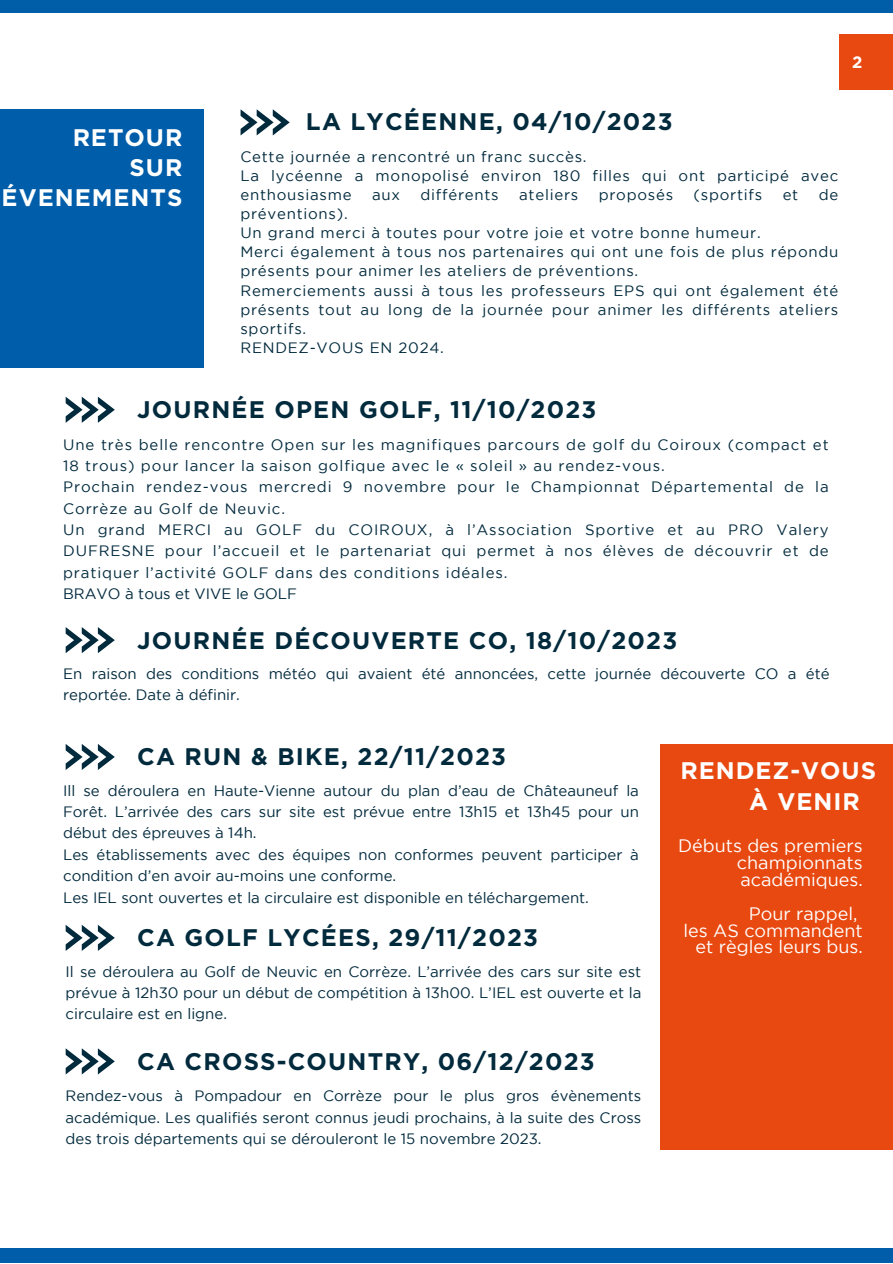
<style>
.page{position:relative;width:893px;height:1264px;background:#fff}
.page>*{position:absolute;margin:0;border:0;box-sizing:border-box;transform-origin:0 0}
.t1{font:700 24px "Gotham";letter-spacing:.05em;color:#022a3d}
.t2{font:700 24px/30.3px "Gotham";letter-spacing:.04em;color:#fff}
.t3{font:18px/16.8px "Gotham";color:#fff;text-align:justify}
.t4{font:700 16.5px "Gotham";color:#fff}
.t5{font:15px/21.3px "Gotham";letter-spacing:.05em;color:#022a3d;text-align:justify}
.t6{font:15px/21.3px "Gotham";color:#022a3d}
</style>
<div class="page">
<div style="left:0;top:0;width:892px;height:12px;background:#005ea9"></div>
<div style="left:0;top:1248px;width:892px;height:14px;background:#005da9"></div>
<div style="left:838px;top:34px;width:54px;height:55px;background:#e84910"></div>
<svg style="left:240px;top:109px;width:50px;height:26px"></svg>
<svg style="left:66px;top:627px;width:49px;height:26px"></svg>
<svg style="left:66px;top:396px;width:49px;height:26px"></svg>
<svg style="left:66px;top:744px;width:49px;height:25px"></svg>
<svg style="left:66px;top:925px;width:49px;height:25px"></svg>
<svg style="left:66px;top:1048px;width:49px;height:26px"></svg>
<div style="left:659px;top:743px;width:233px;height:406px;background:#e84910"></div>
<div style="left:0;top:109px;width:204px;height:258px;background:#005da9"></div>
<p class="t2" style="left:73px;top:121px;width:111px">RETOUR</p>
<p class="t2" style="left:130px;top:152px;width:54px">SUR</p>
<p class="t2" style="left:2px;top:182px;width:182px">ÉVENEMENTS</p>
<p class="t4" style="left:852px;top:52px;width:12px">2</p>
<p class="t1" style="left:306px;top:107px;width:368px">LA LYCÉENNE, 04/10/2023</p>
<p class="t5" style="left:240px;top:147px;width:348px">Cette journée a rencontré un franc succès.</p>
<p class="t5" style="left:240px;top:167px;width:599px;line-height:19px">La lycéenne a monopolisé environ 180 filles qui ont participé avec enthousiasme</p>
<p class="t5" style="left:372px;top:185px;width:30px">aux</p>
<p class="t5" style="left:420px;top:185px;width:80px">différents</p>
<p class="t5" style="left:519px;top:185px;width:61px">ateliers</p>
<p class="t5" style="left:598px;top:185px;width:76px">proposés</p>
<p class="t5" style="left:693px;top:185px;width:70px">(sportifs</p>
<p class="t5" style="left:782px;top:185px;width:17px">et</p>
<p class="t5" style="left:818px;top:185px;width:21px">de</p>
<p class="t5" style="left:240px;top:204px;width:109px">préventions).</p>
<p class="t5" style="left:240px;top:223px;width:521px">Un grand merci à toutes pour votre joie et votre bonne humeur.</p>
<p class="t5" style="left:240px;top:243px;width:599px;line-height:19px">Merci également à tous nos partenaires qui ont une fois de plus répondu présents pour animer les ateliers de préventions.</p>
<p class="t5" style="left:240px;top:282px;width:599px;line-height:19px">Remerciements aussi à tous les professeurs EPS qui ont également été présents tout au long de la journée pour animer les différents ateliers sportifs.</p>
<p class="t5" style="left:240px;top:338px;width:205px">RENDEZ-VOUS EN 2024.</p>
<p class="t1" style="left:137px;top:396px;width:461px">JOURNÉE OPEN GOLF, 11/10/2023</p>
<p class="t5" style="left:63px;top:434px;width:767px">Une très belle rencontre Open sur les magnifiques parcours de golf du Coiroux (compact et<br>18 trous) pour lancer la saison golfique avec le « soleil » au rendez-vous.</p>
<p class="t5" style="left:63px;top:477px;width:767px">Prochain rendez-vous mercredi 9 novembre pour le Championnat Départemental de la<br>Corrèze au Golf de Neuvic.</p>
<p class="t5" style="left:63px;top:520px;width:767px">Un grand MERCI au GOLF du COIROUX, à l’Association Sportive et au PRO Valery DUFRESNE pour l’accueil et le partenariat qui permet à nos élèves de découvrir et de pratiquer l’activité GOLF dans des conditions idéales.</p>
<p class="t6" style="left:63px;top:584px;width:235px">BRAVO à tous et VIVE le GOLF</p>
<p class="t1" style="left:137px;top:626px;width:541px">JOURNÉE DÉCOUVERTE CO, 18/10/2023</p>
<p class="t6" style="left:63px;top:664px;width:768px">En raison des conditions météo qui avaient été annoncées, cette journée découverte CO a été reportée. Date à définir.</p>
<p class="t1" style="left:137px;top:743px;width:370px">CA RUN &amp; BIKE, 22/11/2023</p>
<p class="t5" style="left:63px;top:780px;width:577px">Ill se déroulera en Haute-Vienne autour du plan d’eau de Châteauneuf la Forêt. L’arrivée des cars sur site est prévue entre 13h15 et 13h45 pour un début des épreuves à 14h.</p>
<p class="t6" style="left:63px;top:844px;width:577px">Les établissements avec des équipes non conformes peuvent participer à condition d’en avoir au-moins une conforme.</p>
<p class="t6" style="left:63px;top:887px;width:527px">Les IEL sont ouvertes et la circulaire est disponible en téléchargement.</p>
<p class="t1" style="left:137px;top:923px;width:402px">CA GOLF LYCÉES, 29/11/2023</p>
<p class="t5" style="left:65px;top:961px;width:577px">Il se déroulera au Golf de Neuvic en Corrèze. L’arrivée des cars sur site est prévue à 12h30 pour un début de compétition à 13h00. L’IEL est ouverte et la circulaire est en ligne.</p>
<p class="t1" style="left:137px;top:1047px;width:459px">CA CROSS-COUNTRY, 06/12/2023</p>
<p class="t5" style="left:65px;top:1086px;width:577px">Rendez-vous à Pompadour en Corrèze pour le plus gros évènements académique. Les qualifiés seront connus jeudi prochains, à la suite des Cross des trois départements qui se dérouleront le 15 novembre 2023.</p>
<p class="t2" style="left:749px;top:755px;width:128px;text-indent:-69px">RENDEZ-VOUS<br>À VENIR</p>
<p class="t3" style="left:737px;top:838px;width:127px;text-indent:-59px">Débuts des premiers championnats académiques.</p>
<p class="t3" style="left:748px;top:906px;width:110px">Pour rappel,</p>
<p class="t3" style="left:683px;top:923px;width:181px;text-align:right">les AS commandent et règles leurs bus.</p>
</div>
